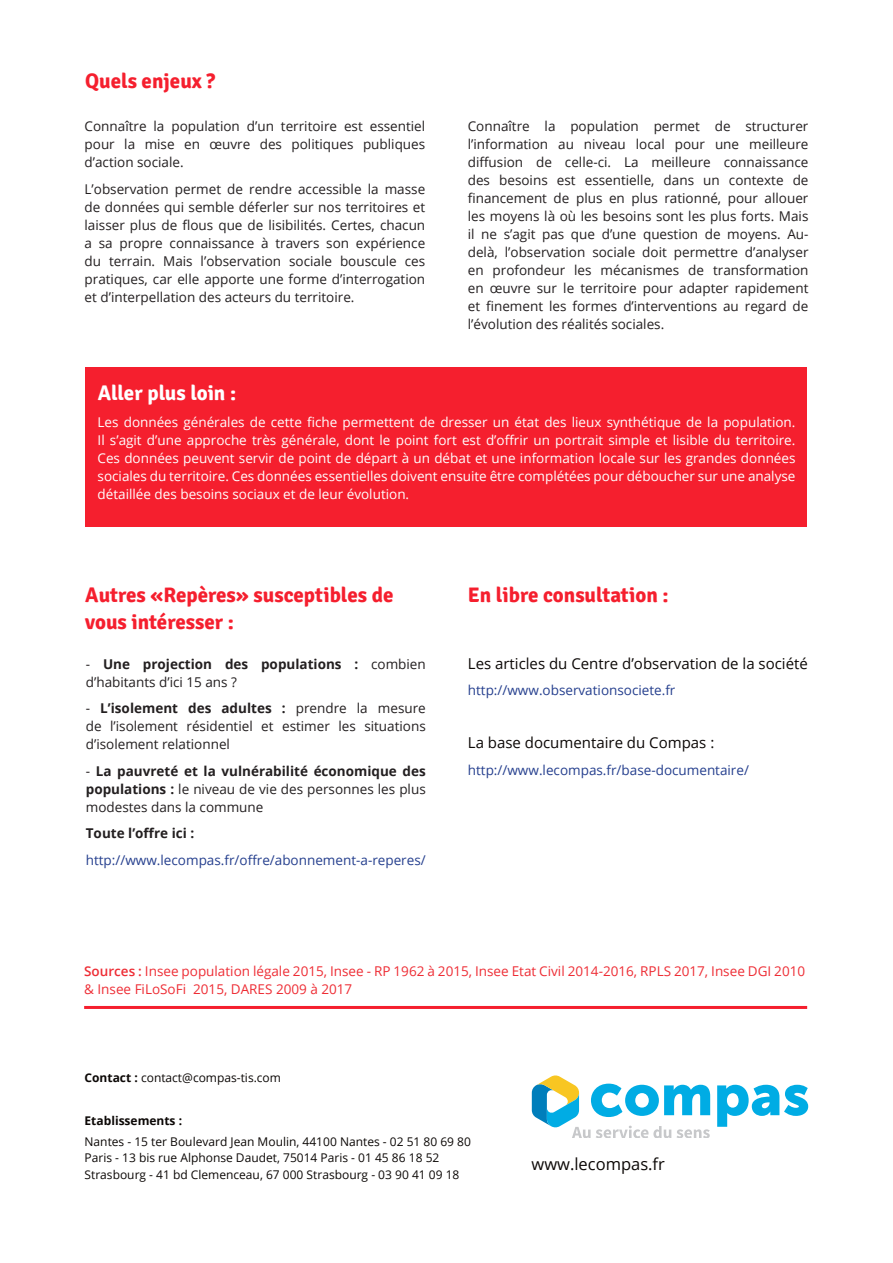
<style>
.page{position:relative;width:893px;height:1263px;background:#fff}
.page>*{position:absolute;margin:0;border:0;box-sizing:border-box;transform-origin:0 0}
.Titre_Fiche_Niv_3{font:700 21px/27px "Signika";color:#f51f2e}
.Titre_Fiche_Niv_3-2{font:700 21px "Signika";color:#fff}
.t1{font:16.5px "Open Sans";color:#0c0806}
.t2{font:15px "Open Sans";color:#0c0806}
.Enjeux{font:13.5px/18px "Open Sans";color:#231f20;text-align:justify}
.Enjeux-2{font:13.5px/18px "Open Sans";color:#fff;text-align:justify}
.Enjeux-3{font:13.5px/18px "Open Sans";color:#ee2d35}
.Enjeux-4{font:13.5px "Open Sans";color:#253f8e}
.Enjeux-5{font:700 13.5px "Open Sans";color:#231f20}
.t3{font:12px "Open Sans";color:#0c0806}
.t4{font:700 12px "Open Sans";color:#0c0806}
.s1{font-weight:700}
.s2{font-weight:600}
</style>
<div class="page">
<div style="left:85px;top:367px;width:722px;height:159px;background:#f51f2e"></div>
<hr style="left:84px;top:1006px;width:723px;height:3px;background:#f51f2e">
<svg style="left:717px;top:1085px;width:91px;height:42px"></svg>
<svg style="left:532px;top:1075px;width:178px;height:62px"></svg>
<p class="Titre_Fiche_Niv_3" style="left:85px;top:67px;width:132px">Quels enjeux ?</p>
<p class="Enjeux" style="left:85px;top:117px;width:342px">Connaître la population d’un territoire est essentiel pour la mise en œuvre des politiques publiques d’action sociale.</p>
<p class="Enjeux" style="left:85px;top:179px;width:342px">L’observation permet de rendre accessible la masse de données qui semble déferler sur nos territoires et laisser plus de flous que de lisibilités. Certes, chacun a sa propre connaissance à travers son expérience du terrain. Mais l’observation sociale bouscule ces pratiques, car elle apporte une forme d’interrogation et d’interpellation des acteurs du territoire.</p>
<p class="Enjeux" style="left:468px;top:117px;width:342px">Connaître la population permet de structurer l’information au niveau local pour une meilleure diffusion de celle-ci. La meilleure connaissance des besoins est essentielle, dans un contexte de financement de plus en plus rationné, pour allouer les moyens là où les besoins sont les plus forts. Mais il ne s’agit pas que d’une question de moyens. Au&shy;delà, l’observation sociale doit permettre d’analyser en profondeur les mécanismes de transformation en œuvre sur le territoire pour adapter rapidement et finement les formes d’interventions au regard de l’évolution des réalités sociales.</p>
<p class="Titre_Fiche_Niv_3-2" style="left:98px;top:380px;width:140px">Aller plus loin :</p>
<p class="Enjeux-2" style="left:98px;top:413px;width:699px">Les données générales de cette fiche permettent de dresser un état des lieux synthétique de la population.<br>Il s’agit d’une approche très générale, dont le point fort est d’offrir un portrait simple et lisible du territoire.<br>Ces données peuvent servir de point de départ à un débat et une information locale sur les grandes données sociales du territoire. Ces données essentielles doivent ensuite être complétées pour déboucher sur une analyse détaillée des besoins sociaux et de leur évolution.</p>
<p class="Titre_Fiche_Niv_3" style="left:85px;top:581px;width:310px">Autres «Repères» susceptibles de vous intéresser :</p>
<p class="Enjeux" style="left:86px;top:654px;width:341px">- <span class="s1">Une projection des populations :</span> combien d’habitants d’ici 15 ans ?</p>
<p class="Enjeux" style="left:86px;top:699px;width:341px">- <span class="s1">L’isolement des adultes :</span> prendre la mesure de l’isolement résidentiel et estimer les situations d’isolement relationnel</p>
<p class="Enjeux" style="left:86px;top:761px;width:341px">- <span class="s1">La pauvreté et la vulnérabilité économique des populations :</span> le niveau de vie des personnes les plus modestes dans la commune</p>
<p class="Enjeux-5" style="left:86px;top:824px;width:110px">Toute l’offre ici :</p>
<p class="Enjeux-4" style="left:86px;top:850px;width:341px">http://www.lecompas.fr/offre/abonnement-a-reperes/</p>
<p class="Titre_Fiche_Niv_3" style="left:468px;top:581px;width:202px">En libre consultation :</p>
<p class="t2" style="left:468px;top:653px;width:341px">Les articles du Centre d’observation de la société</p>
<p class="Enjeux-4" style="left:468px;top:681px;width:209px">http://www.observationsociete.fr</p>
<p class="t2" style="left:468px;top:732px;width:248px">La base documentaire du Compas :</p>
<p class="Enjeux-4" style="left:468px;top:760px;width:283px">http://www.lecompas.fr/base-documentaire/</p>
<p class="Enjeux-3" style="left:84px;top:961px;width:722px"><span class="s2">Sources :</span> Insee population légale 2015, Insee - RP 1962 à 2015, Insee Etat Civil 2014-2016, RPLS 2017, Insee DGI 2010 &amp; Insee FiLoSoFi 2015, DARES 2009 à 2017</p>
<p class="t3" style="left:85px;top:1070px;width:198px"><span class="s1">Contact :</span> contact@compas-tis.com</p>
<p class="t4" style="left:85px;top:1112px;width:99px">Etablissements :</p>
<p class="t3" style="left:85px;top:1133px;width:388px">Nantes - 15 ter Boulevard Jean Moulin, 44100 Nantes - 02 51 80 69 80</p>
<p class="t3" style="left:85px;top:1149px;width:356px">Paris - 13 bis rue Alphonse Daudet, 75014 Paris - 01 45 86 18 52</p>
<p class="t3" style="left:85px;top:1166px;width:376px">Strasbourg - 41 bd Clemenceau, 67 000 Strasbourg - 03 90 41 09 18</p>
<p class="t1" style="left:531px;top:1153px;width:135px">www.lecompas.fr</p>
</div>
